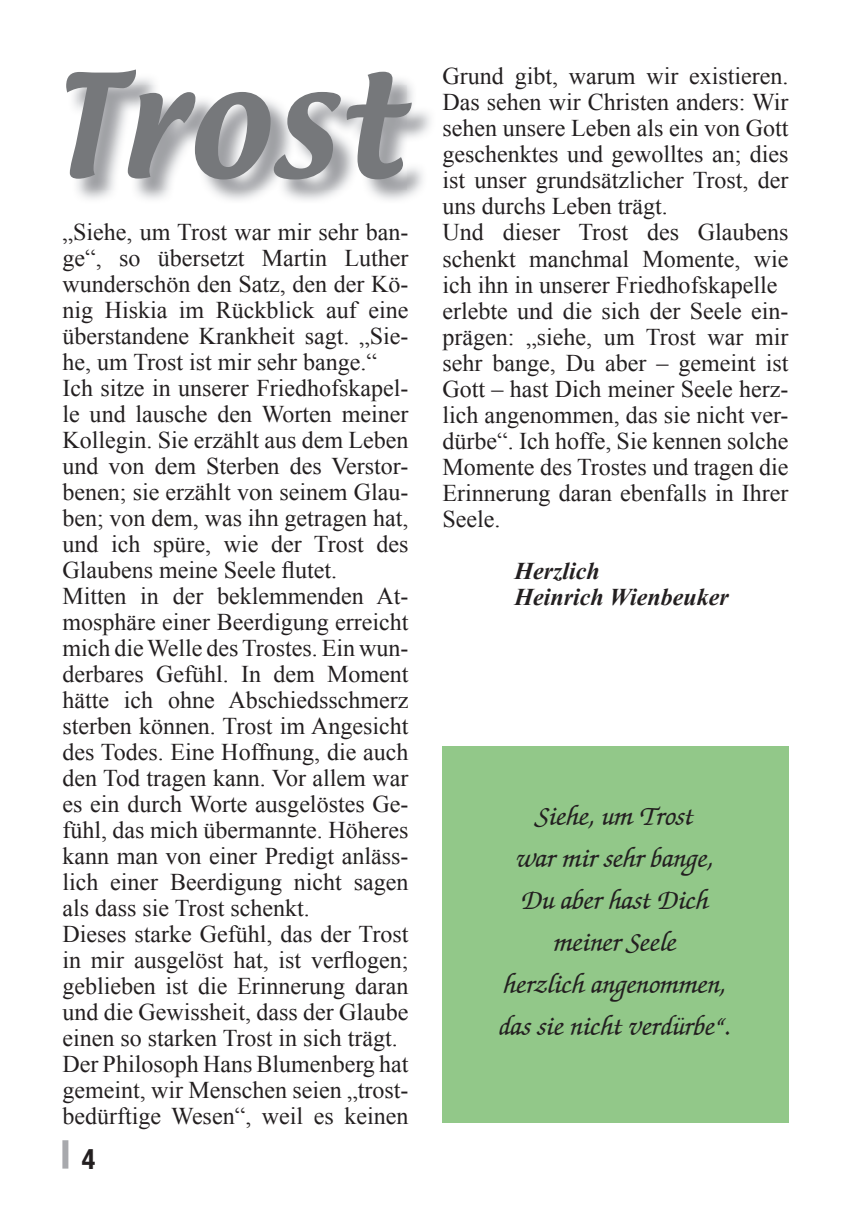
<style>
.page{position:relative;width:851px;height:1214px;background:#fff}
.page>*{position:absolute;margin:0;border:0;box-sizing:border-box;transform-origin:0 0}
.t1{font:italic 500 28px/42px "Zapf Chancery IT Cby BT";color:#231f20;text-align:center}
.t2{font:700 condensed 28px "Helvetica Neue";color:#231f20}
.t3{font:24px/26px "Times New Roman";color:#231f20}
.t4{font:italic 700 24px/26px "Times New Roman";color:#231f20}
</style>
<div class="page">
<div style="left:62px;top:1140px;width:6px;height:28px;background:#a8a9ad"></div>
<div style="left:442px;top:746px;width:346px;height:376px;background:#92c889"></div>
<svg style="left:66px;top:69px;width:345px;height:110px"></svg>
<p class="t3" style="left:62px;top:219px;width:347px">„Siehe, um Trost war mir sehr ban&shy;ge“, so übersetzt Martin Luther wunderschön den Satz, den der Kö&shy;nig Hiskia im Rückblick auf eine überstandene Krankheit sagt. „Sie&shy;he, um Trost ist mir sehr bange.“ Ich sitze in unserer Friedhofskapel&shy;le und lausche den Worten meiner Kollegin. Sie erzählt aus dem Leben und von dem Sterben des Verstor&shy;benen; sie erzählt von seinem Glau&shy;ben; von dem, was ihn getragen hat, und ich spüre, wie der Trost des Glaubens meine Seele flutet.<br>Mitten in der beklemmenden At&shy;mosphäre einer Beerdigung erreicht mich die Welle des Trostes. Ein wun&shy;derbares Gefühl. In dem Moment hätte ich ohne Abschiedsschmerz sterben können. Trost im Angesicht des Todes. Eine Hoffnung, die auch den Tod tragen kann. Vor allem war es ein durch Worte ausgelöstes Ge&shy;fühl, das mich übermannte. Höheres kann man von einer Predigt anläss&shy;lich einer Beerdigung nicht sagen als dass sie Trost schenkt.<br>Dieses starke Gefühl, das der Trost in mir ausgelöst hat, ist verflogen; geblieben ist die Erinnerung daran und die Gewissheit, dass der Glaube einen so starken Trost in sich trägt.<br>Der Philosoph Hans Blumenberg hat gemeint, wir Menschen seien „trost&shy;bedürftige Wesen“, weil es keinen</p>
<p class="t2" style="left:82px;top:1141px;width:15px">4</p>
<p class="t3" style="left:442px;top:63px;width:347px">Grund gibt, warum wir existieren.<br>Das sehen wir Christen anders: Wir sehen unsere Leben als ein von Gott geschenktes und gewolltes an; dies ist unser grundsätzlicher Trost, der uns durchs Leben trägt.<br>Und dieser Trost des Glaubens schenkt manchmal Momente, wie ich ihn in unserer Friedhofskapelle erlebte und die sich der Seele ein&shy;prägen: „siehe, um Trost war mir sehr bange, Du aber – gemeint ist<br>Gott – hast Dich meiner Seele herz&shy;lich angenommen, das sie nicht ver&shy;dürbe“. Ich hoffe, Sie kennen solche<br>Momente des Trostes und tragen die<br>Erinnerung daran ebenfalls in Ihrer<br>Seele.</p>
<p class="t4" style="left:514px;top:557px;width:216px">Herzlich<br>Heinrich Wienbeuker</p>
<p class="t1" style="left:499px;top:796px;width:234px">Siehe, um Trost<br>war mir sehr bange,<br>Du aber hast Dich meiner Seele<br>herzlich angenommen, das sie nicht verdürbe“.</p>
</div>
